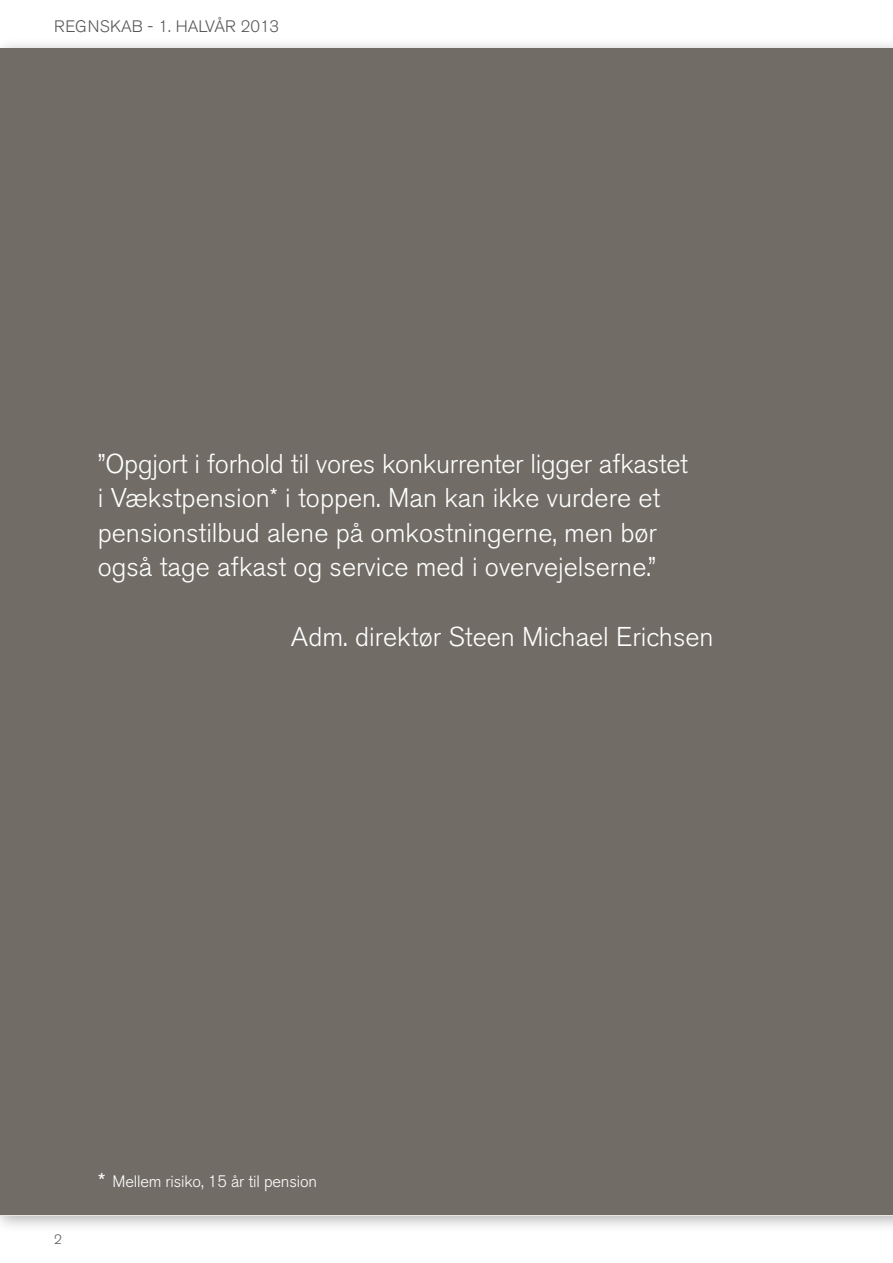
<style>
.page{position:relative;width:893px;height:1263px;background:#fff}
.page>*{position:absolute;margin:0;border:0;box-sizing:border-box;transform-origin:0 0}
.Main_heading__inside{font:300 27px/34.5px "Akzidenz Grotesk BE";color:#fff}
.Main_heading__inside-2{font:300 16.5px "Akzidenz Grotesk BE";letter-spacing:-.01em;color:#fff}
.Main_heading{font:300 16.5px "Akzidenz Grotesk BE";color:#57585a}
.Main_heading-2{font:300 13.5px "Akzidenz Grotesk BE";color:#57585a}
.s1{font-size:27px}
</style>
<div class="page">
<div style="left:0;top:38px;width:893px;height:1195px;background:#231f20;opacity:.35"></div>
<div style="left:0;top:48px;width:893px;height:1167px;background:#716d66"></div>
<p class="Main_heading" style="left:54px;top:17px;width:227px">REGNSKAB - 1. HALVÅR 2013</p>
<p class="Main_heading__inside" style="left:98px;top:447px;width:592px">”Opgjort i forhold til vores konkurrenter ligger afkastet i Vækstpension* i toppen. Man kan ikke vurdere et pensionstilbud alene på omkostningerne, men bør også tage afkast og service med i overvejelserne.”</p>
<p class="Main_heading__inside" style="left:291px;top:619px;width:424px">Adm. direktør Steen Michael Erichsen</p>
<p class="Main_heading-2" style="left:54px;top:1232px;width:9px">2</p>
<p class="Main_heading__inside-2" style="left:98px;top:1172px;width:221px"><span class="s1">*</span> Mellem risiko, 15 år til pension</p>
</div>
